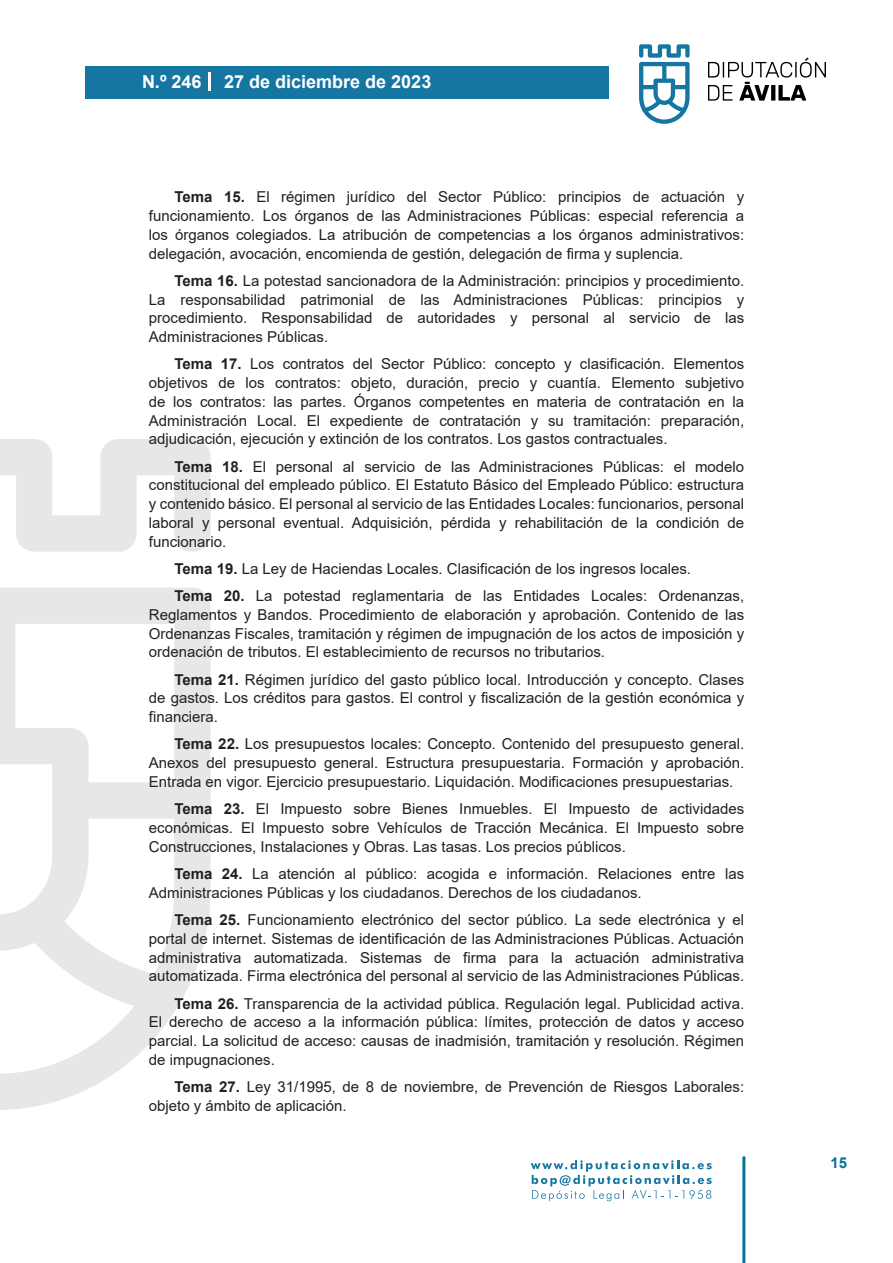
<style>
.page{position:relative;width:893px;height:1263px;background:#fff}
.page>*{position:absolute;margin:0;border:0;box-sizing:border-box;transform-origin:0 0}
.t1{font:700 18px "Arial";color:#fff}
.texto_normal{font:15px/18.8px "Arial";color:#231f20;text-align:justify}
.t2{font:700 15px "Arial";color:#04739f}
.s1{font-weight:700}
</style>
<div class="page">
<svg style="left:531px;top:1160px;width:181px;height:41px"></svg>
<div style="left:85px;top:66px;width:523px;height:33px;background:#1676a2"></div>
<svg style="left:639px;top:44px;width:51px;height:80px"></svg>
<svg style="left:708px;top:58px;width:118px;height:43px"></svg>
<hr style="left:742px;top:1156px;width:3px;height:107px;background:#04739f">
<svg style="left:208px;top:72px;width:2px;height:18px"></svg>
<svg style="left:0;top:439px;width:211px;height:671px"></svg>
<p class="t1" style="left:142px;top:69px;width:61px">N.º 246</p>
<p class="t1" style="left:224px;top:69px;width:209px">27 de diciembre de 2023</p>
<p class="texto_normal" style="left:149px;top:188px;width:597px;text-indent:26px"><span class="s1">Tema 15.</span> El régimen jurídico del Sector Público: principios de actuación y funcionamiento. Los órganos de las Administraciones Públicas: especial referencia a los órganos colegiados. La atribución de competencias a los órganos administrativos: delegación, avocación, encomienda de gestión, delegación de firma y suplencia.</p>
<p class="texto_normal" style="left:149px;top:271px;width:597px;text-indent:26px"><span class="s1">Tema 16.</span> La potestad sancionadora de la Administración: principios y procedimiento.<br>La responsabilidad patrimonial de las Administraciones Públicas: principios y procedimiento. Responsabilidad de autoridades y personal al servicio de las Administraciones Públicas.</p>
<p class="texto_normal" style="left:149px;top:355px;width:597px;text-indent:26px"><span class="s1">Tema 17.</span> Los contratos del Sector Público: concepto y clasificación. Elementos objetivos de los contratos: objeto, duración, precio y cuantía. Elemento subjetivo de los contratos: las partes. Órganos competentes en materia de contratación en la Administración Local. El expediente de contratación y su tramitación: preparación, adjudicación, ejecución y extinción de los contratos. Los gastos contractuales.</p>
<p class="texto_normal" style="left:149px;top:457px;width:597px;text-indent:26px"><span class="s1">Tema 18.</span> El personal al servicio de las Administraciones Públicas: el modelo constitucional del empleado público. El Estatuto Básico del Empleado Público: estructura y contenido básico. El personal al servicio de las Entidades Locales: funcionarios, personal laboral y personal eventual. Adquisición, pérdida y rehabilitación de la condición de funcionario.</p>
<p class="texto_normal" style="left:174px;top:559px;width:518px"><span class="s1">Tema 19.</span> La Ley de Haciendas Locales. Clasificación de los ingresos locales.</p>
<p class="texto_normal" style="left:149px;top:586px;width:597px;text-indent:26px"><span class="s1">Tema 20.</span> La potestad reglamentaria de las Entidades Locales: Ordenanzas, Reglamentos y Bandos. Procedimiento de elaboración y aprobación. Contenido de las Ordenanzas Fiscales, tramitación y régimen de impugnación de los actos de imposición y ordenación de tributos. El establecimiento de recursos no tributarios.</p>
<p class="texto_normal" style="left:149px;top:670px;width:597px;text-indent:26px"><span class="s1">Tema 21.</span> Régimen jurídico del gasto público local. Introducción y concepto. Clases de gastos. Los créditos para gastos. El control y fiscalización de la gestión económica y financiera.</p>
<p class="texto_normal" style="left:149px;top:735px;width:597px;text-indent:26px"><span class="s1">Tema 22.</span> Los presupuestos locales: Concepto. Contenido del presupuesto general.<br>Anexos del presupuesto general. Estructura presupuestaria. Formación y aprobación.<br>Entrada en vigor. Ejercicio presupuestario. Liquidación. Modificaciones presupuestarias.</p>
<p class="texto_normal" style="left:149px;top:799px;width:597px;text-indent:26px"><span class="s1">Tema 23.</span> El Impuesto sobre Bienes Inmuebles. El Impuesto de actividades económicas. El Impuesto sobre Vehículos de Tracción Mecánica. El Impuesto sobre Construcciones, Instalaciones y Obras. Las tasas. Los precios públicos.</p>
<p class="texto_normal" style="left:149px;top:864px;width:597px;text-indent:26px"><span class="s1">Tema 24.</span> La atención al público: acogida e información. Relaciones entre las<br>Administraciones Públicas y los ciudadanos. Derechos de los ciudadanos.</p>
<p class="texto_normal" style="left:149px;top:910px;width:597px;text-indent:26px"><span class="s1">Tema 25.</span> Funcionamiento electrónico del sector público. La sede electrónica y el portal de internet. Sistemas de identificación de las Administraciones Públicas. Actuación administrativa automatizada. Sistemas de firma para la actuación administrativa automatizada. Firma electrónica del personal al servicio de las Administraciones Públicas.</p>
<p class="texto_normal" style="left:149px;top:994px;width:597px;text-indent:26px"><span class="s1">Tema 26.</span> Transparencia de la actividad pública. Regulación legal. Publicidad activa.<br>El derecho de acceso a la información pública: límites, protección de datos y acceso parcial. La solicitud de acceso: causas de inadmisión, tramitación y resolución. Régimen de impugnaciones.</p>
<p class="texto_normal" style="left:149px;top:1077px;width:597px;text-indent:26px"><span class="s1">Tema 27.</span> Ley 31/1995, de 8 de noviembre, de Prevención de Riesgos Laborales: objeto y ámbito de aplicación.</p>
<p class="t2" style="left:831px;top:1152px;width:18px">15</p>
</div>
